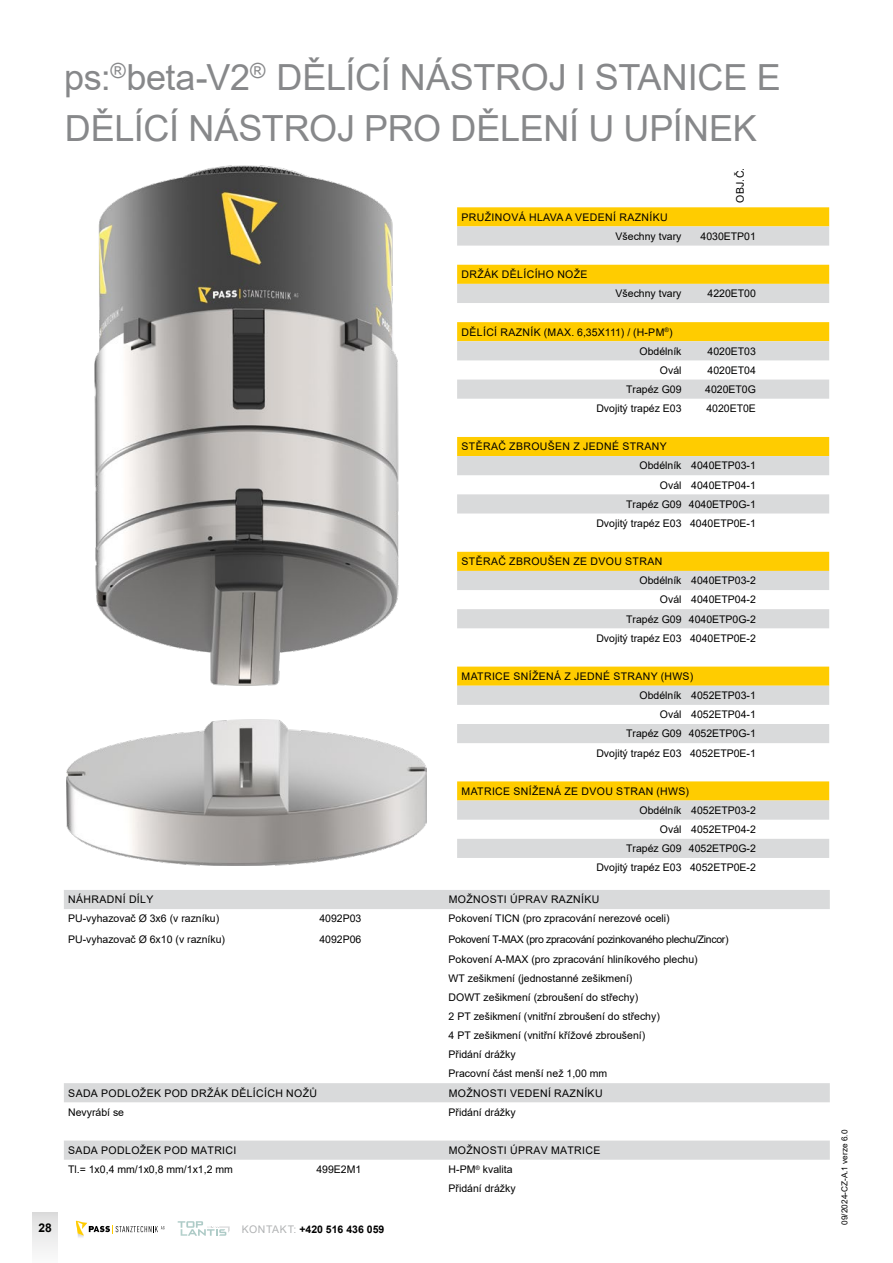
<style>
.page{position:relative;width:893px;height:1263px;background:#fff}
.page>*{position:absolute;margin:0;border:0;box-sizing:border-box;transform-origin:0 0}
.t1{font:36px/51px "Arial";letter-spacing:-.01em;color:#87888a}
.t2{font:700 12px "Arial";color:#000}
.t3{font:10.5px/19.2px "Arial";color:#000}
.t4{font:10.5px/19.2px "Arial";letter-spacing:.035em;color:#000}
.t5{font:700 10.5px "Arial";color:#000}
.t6{font:8.25px "Arial";color:#000}
.s1{font-weight:400;color:#b1b3b4}
</style>
<div class="page">
<div style="left:32px;top:1212px;width:26px;height:51px;background:linear-gradient(to bottom,#dedede,#fbfbfb)"></div>
<svg style="left:76px;top:1221px;width:88px;height:17px"></svg>
<svg style="left:178px;top:1221px;width:52px;height:15px"></svg>
<img style="left:66px;top:166px;width:361px;height:700px">
<svg style="left:64px;top:890px;width:766px;height:270px"></svg>
<div style="left:457px;top:207px;width:372px;height:19px;background:#fc0"></div>
<svg style="left:457px;top:226px;width:372px;height:632px"></svg>
<h1 class="t1" style="left:64px;top:52px;width:718px">ps:<sup>®</sup>beta-V2<sup>®</sup> DĚLÍCÍ NÁSTROJ I STANICE E<br>DĚLÍCÍ NÁSTROJ PRO DĚLENÍ U UPÍNEK</h1>
<p class="t4" style="left:616px;top:207px;width:67px;text-indent:-154px">PRUŽINOVÁ HLAVA A VEDENÍ RAZNÍKU<br>Všechny tvary</p>
<p class="t4" style="left:462px;top:265px;width:128px">DRŽÁK DĚLÍCÍHO NOŽE</p>
<p class="t3" style="left:730px;top:203px;width:37px;rotate:-90deg">OBJ.Č.</p>
<p class="t3" style="left:700px;top:226px;width:57px">4030ETP01</p>
<p class="t3" style="left:616px;top:284px;width:67px">Všechny tvary</p>
<p class="t3" style="left:707px;top:284px;width:50px">4220ET00</p>
<p class="t4" style="left:639px;top:322px;width:44px;text-indent:-178px">DĚLÍCÍ RAZNÍK (MAX. 6,35X111) / (H-PM<sup>®</sup>)<br>Obdélník</p>
<p class="t3" style="left:707px;top:341px;width:50px">4020ET03</p>
<p class="t3" style="left:660px;top:360px;width:23px">Ovál</p>
<p class="t3" style="left:707px;top:360px;width:50px">4020ET04</p>
<p class="t3" style="left:626px;top:380px;width:57px">Trapéz G09</p>
<p class="t3" style="left:705px;top:380px;width:52px">4020ET0G</p>
<p class="t3" style="left:596px;top:399px;width:87px">Dvojitý trapéz E03</p>
<p class="t3" style="left:706px;top:399px;width:51px">4020ET0E</p>
<p class="t4" style="left:462px;top:437px;width:207px">STĚRAČ ZBROUŠEN Z JEDNÉ STRANY</p>
<p class="t3" style="left:639px;top:456px;width:118px">Obdélník 4040ETP03-1</p>
<p class="t3" style="left:660px;top:475px;width:97px">Ovál 4040ETP04-1</p>
<p class="t3" style="left:626px;top:494px;width:131px">Trapéz G09 4040ETP0G-1</p>
<p class="t3" style="left:596px;top:513px;width:161px">Dvojitý trapéz E03 4040ETP0E-1</p>
<p class="t4" style="left:462px;top:552px;width:202px">STĚRAČ ZBROUŠEN ZE DVOU STRAN</p>
<p class="t3" style="left:639px;top:571px;width:118px">Obdélník 4040ETP03-2</p>
<p class="t3" style="left:660px;top:590px;width:97px">Ovál 4040ETP04-2</p>
<p class="t3" style="left:626px;top:609px;width:131px">Trapéz G09 4040ETP0G-2</p>
<p class="t3" style="left:596px;top:628px;width:161px">Dvojitý trapéz E03 4040ETP0E-2</p>
<p class="t4" style="left:462px;top:667px;width:233px">MATRICE SNÍŽENÁ Z JEDNÉ STRANY (HWS)</p>
<p class="t3" style="left:639px;top:686px;width:118px">Obdélník 4052ETP03-1</p>
<p class="t3" style="left:660px;top:705px;width:97px">Ovál 4052ETP04-1</p>
<p class="t3" style="left:626px;top:724px;width:131px">Trapéz G09 4052ETP0G-1</p>
<p class="t3" style="left:596px;top:743px;width:161px">Dvojitý trapéz E03 4052ETP0E-1</p>
<p class="t4" style="left:462px;top:781px;width:229px">MATRICE SNÍŽENÁ ZE DVOU STRAN (HWS)</p>
<p class="t3" style="left:639px;top:800px;width:118px">Obdélník 4052ETP03-2</p>
<p class="t3" style="left:660px;top:820px;width:97px">Ovál 4052ETP04-2</p>
<p class="t3" style="left:626px;top:839px;width:131px">Trapéz G09 4052ETP0G-2</p>
<p class="t3" style="left:596px;top:858px;width:161px">Dvojitý trapéz E03 4052ETP0E-2</p>
<p class="t4" style="left:68px;top:890px;width:87px">NÁHRADNÍ DÍLY</p>
<p class="t4" style="left:449px;top:890px;width:152px">MOŽNOSTI ÚPRAV RAZNÍKU</p>
<p class="t3" style="left:68px;top:909px;width:153px">PU-vyhazovač Ø 3x6 (v razníku)</p>
<p class="t3" style="left:319px;top:909px;width:44px">4092P03</p>
<p class="t3" style="left:449px;top:909px;width:223px">Pokovení TICN (pro zpracování nerezové oceli)</p>
<p class="t3" style="left:68px;top:929px;width:158px">PU-vyhazovač Ø 6x10 (v razníku)</p>
<p class="t3" style="left:319px;top:929px;width:44px">4092P06</p>
<p class="t3" style="left:449px;top:929px;width:281px">Pokovení T-MAX (pro zpracování pozinkovaného plechu/Zincor)<br>Pokovení A-MAX (pro zpracování hliníkového plechu)<br>WT zešikmení (jednostanné zešikmení)<br>DOWT zešikmení (zbroušení do střechy)<br>2 PT zešikmení (vnitřní zbroušení do střechy)<br>4 PT zešikmení (vnitřní křížové zbroušení)<br>Přidání drážky<br>Pracovní část menší než 1,00 mm</p>
<p class="t4" style="left:68px;top:1083px;width:250px">SADA PODLOŽEK POD DRŽÁK DĚLÍCÍCH NOŽŮ</p>
<p class="t4" style="left:449px;top:1083px;width:155px">MOŽNOSTI VEDENÍ RAZNÍKU</p>
<p class="t3" style="left:68px;top:1102px;width:58px">Nevyrábí se</p>
<p class="t3" style="left:449px;top:1102px;width:69px">Přidání drážky</p>
<p class="t4" style="left:68px;top:1140px;width:170px">SADA PODLOŽEK POD MATRICI</p>
<p class="t4" style="left:449px;top:1140px;width:153px">MOŽNOSTI ÚPRAV MATRICE</p>
<p class="t3" style="left:68px;top:1160px;width:166px">Tl.= 1x0,4 mm/1x0,8 mm/1x1,2 mm</p>
<p class="t3" style="left:316px;top:1160px;width:46px">499E2M1</p>
<p class="t3" style="left:449px;top:1160px;width:69px">H-PM<sup>®</sup> kvalita<br>Přidání drážky</p>
<p class="t2" style="left:38px;top:1220px;width:15px">28</p>
<p class="t5" style="left:242px;top:1222px;width:144px"><span class="s1">KONTAKT:</span> +420 516 436 059</p>
<p class="t6" style="left:839px;top:1225px;width:96px;rotate:-90deg">09/2024-CZ-A.1 verze 6.0</p>
</div>
